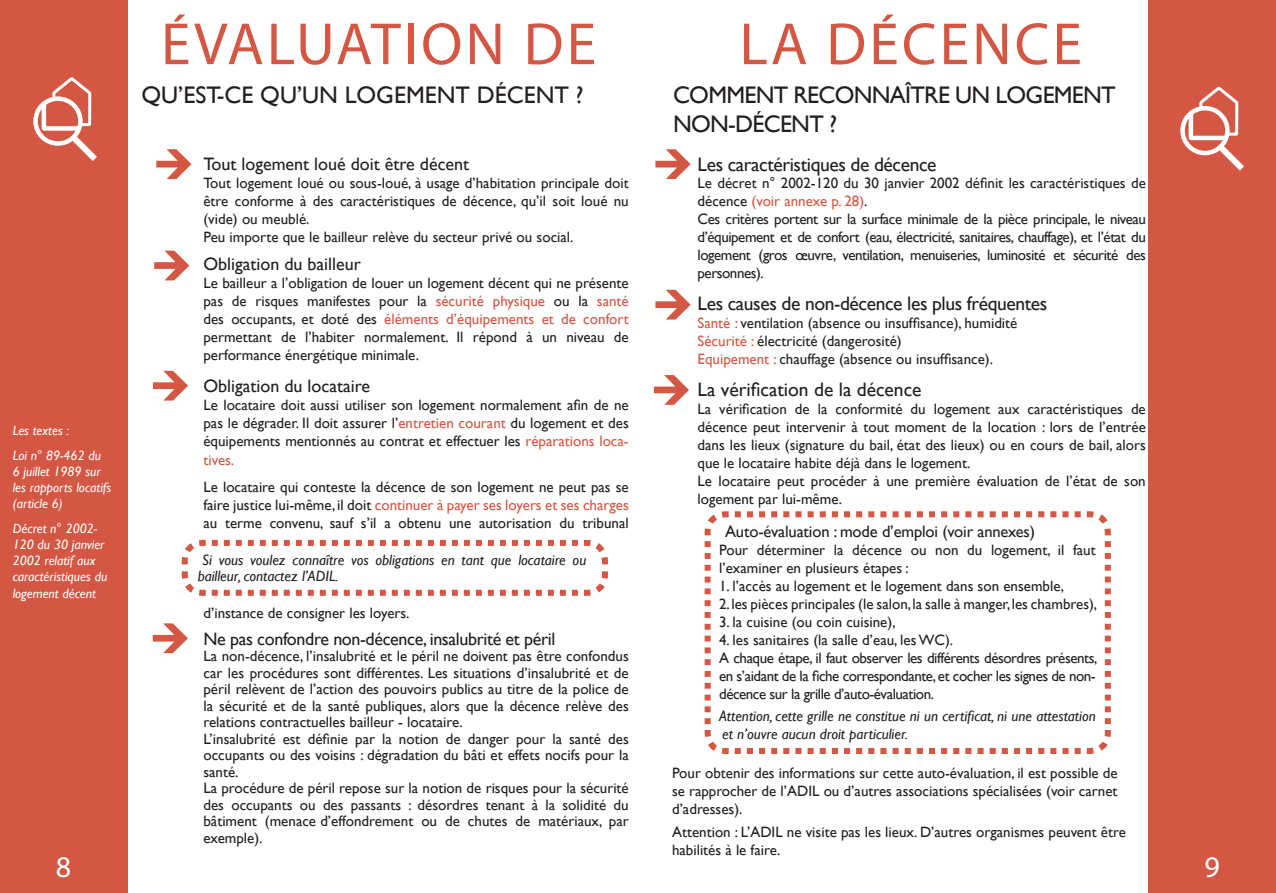
<style>
.page{position:relative;width:1276px;height:893px;background:#fff}
.page>*{position:absolute;margin:0;border:0;box-sizing:border-box;transform-origin:0 0}
.t1{font:60px "Myriad Pro";letter-spacing:.05em;color:#d35743}
.t2{font:30px "Myriad Pro";color:#fff}
.t3{font:24px/28.8px "Gill Sans";letter-spacing:-.03em;color:#231f20}
.t4{font:24px "Gill Sans";color:#231f20}
.t5{font:19.5px "Gill Sans";letter-spacing:-.02em;color:#231f20}
.t6{font:19.5px "Gill Sans";color:#231f20}
.t7{font:18px "Gill Sans";color:#231f20}
.t8{font:18px "Gill Sans";letter-spacing:-.02em;color:#231f20}
.t9{font:16.5px "Gill Sans";letter-spacing:-.01em;color:#231f20}
.t10{font:15px/18px "Gill Sans";color:#231f20;text-align:justify}
.t11{font:italic 15px/18px "Gill Sans";color:#231f20}
.t12{font:15px "Gill Sans";color:#d35743}
.t13{font:italic 13.5px/16.2px "Gill Sans";color:#fff}
.s1{color:#d35743}
</style>
<div class="page">
<div style="left:1148px;top:0;width:128px;height:893px;background:#d35743"></div>
<div style="left:0;top:0;width:128px;height:893px;background:#d35743"></div>
<svg style="left:156px;top:149px;width:35px;height:30px"></svg>
<svg style="left:153px;top:623px;width:35px;height:30px"></svg>
<svg style="left:153px;top:371px;width:35px;height:30px"></svg>
<svg style="left:36px;top:99px;width:44px;height:44px"></svg>
<div style="left:33px;top:96px;width:50px;height:50px;border:4px solid #fff;border-radius:50%"></div>
<svg style="left:39px;top:77px;width:58px;height:84px"></svg>
<div style="left:1180px;top:106px;width:49px;height:49px;border:4px solid #fff;border-radius:50%"></div>
<svg style="left:1186px;top:86px;width:58px;height:85px"></svg>
<svg style="left:654px;top:375px;width:35px;height:30px"></svg>
<svg style="left:655px;top:149px;width:35px;height:30px"></svg>
<svg style="left:704px;top:511px;width:407px;height:243px"></svg>
<svg style="left:154px;top:251px;width:35px;height:29px"></svg>
<svg style="left:655px;top:290px;width:35px;height:30px"></svg>
<svg style="left:181px;top:539px;width:427px;height:57px"></svg>
<p class="t13" style="left:13px;top:422px;width:58px">Les textes :</p>
<p class="t13" style="left:13px;top:447px;width:100px">Loi n° 89-462 du<br>6 juillet 1989 sur les rapports locatifs (article 6)</p>
<p class="t13" style="left:13px;top:520px;width:96px">Décret n° 2002-<br>120 du 30 janvier<br>2002 relatif aux caractéristiques du logement décent</p>
<p class="t1" style="left:161px;top:7px;width:437px">ÉVALUATION DE</p>
<p class="t1" style="left:739px;top:7px;width:344px">LA DÉCENCE</p>
<p class="t4" style="left:141px;top:81px;width:444px">QU’EST-CE QU’UN LOGEMENT DÉCENT ?</p>
<p class="t3" style="left:673px;top:81px;width:444px">COMMENT RECONNAÎTRE UN LOGEMENT<br>NON-DÉCENT ?</p>
<p class="t7" style="left:203px;top:153px;width:267px">Tout logement loué doit être décent</p>
<p class="t10" style="left:203px;top:174px;width:427px">Tout logement loué ou sous-loué, à usage d’habitation principale doit être conforme à des caractéristiques de décence, qu’il soit loué nu (vide) ou meublé.</p>
<p class="t10" style="left:203px;top:228px;width:371px">Peu importe que le bailleur relève du secteur privé ou social.</p>
<p class="t7" style="left:203px;top:253px;width:159px">Obligation du bailleur</p>
<p class="t10" style="left:203px;top:274px;width:427px">Le bailleur a l’obligation de louer un logement décent qui ne présente pas de risques manifestes pour la <span class="s1">sécurité physique</span> ou la <span class="s1">santé </span>des occupants, et doté des <span class="s1">éléments d’équipements et de confort </span>permettant de l’habiter normalement. Il répond à un niveau de performance énergétique minimale.</p>
<p class="t7" style="left:203px;top:375px;width:168px">Obligation du locataire</p>
<p class="t10" style="left:203px;top:396px;width:427px">Le locataire doit aussi utiliser son logement normalement afin de ne pas le dégrader. Il doit assurer l’<span class="s1">entretien courant</span> du logement et des équipements mentionnés au contrat et effectuer les <span class="s1">réparations loca-</span></p>
<p class="t12" style="left:203px;top:452px;width:32px">tives.</p>
<p class="t10" style="left:203px;top:478px;width:427px">Le locataire qui conteste la décence de son logement ne peut pas se faire justice lui-même, il doit <span class="s1">continuer à payer ses loyers et ses charges </span>au terme convenu, sauf s’il a obtenu une autorisation du tribunal</p>
<p class="t11" style="left:198px;top:552px;width:390px;line-height:16.5px;text-indent:4px">Si vous voulez connaître vos obligations en tant que locataire ou bailleur, contactez l’ADIL.</p>
<p class="t10" style="left:203px;top:604px;width:208px">d’instance de consigner les loyers.</p>
<p class="t8" style="left:203px;top:628px;width:353px">Ne pas confondre non-décence, insalubrité et péril</p>
<p class="t10" style="left:203px;top:648px;width:427px;line-height:16.5px">La non-décence, l’insalubrité et le péril ne doivent pas être confondus car les procédures sont différentes. Les situations d’insalubrité et de péril relèvent de l’action des pouvoirs publics au titre de la police de la sécurité et de la santé publiques, alors que la décence relève des relations contractuelles bailleur - locataire.</p>
<p class="t10" style="left:203px;top:731px;width:427px;line-height:16.5px">L’insalubrité est définie par la notion de danger pour la santé des occupants ou des voisins : dégradation du bâti et effets nocifs pour la santé.</p>
<p class="t10" style="left:203px;top:780px;width:427px;line-height:16.5px">La procédure de péril repose sur la notion de risques pour la sécurité des occupants ou des passants : désordres tenant à la solidité du bâtiment (menace d’effondrement ou de chutes de matériaux, par exemple).</p>
<p class="t5" style="left:697px;top:153px;width:240px">Les caractéristiques de décence</p>
<p class="t10" style="left:697px;top:174px;width:450px">Le décret n° 2002-120 du 30 janvier 2002 définit les caractéristiques de décence <span class="s1">(voir annexe p. 28)</span>.</p>
<p class="t10" style="left:697px;top:210px;width:450px">Ces critères portent sur la surface minimale de la pièce principale, le niveau d’équipement et de confort (eau, électricité, sanitaires, chauffage), et l’état du logement (gros œuvre, ventilation, menuiseries, luminosité et sécurité des personnes).</p>
<p class="t5" style="left:697px;top:292px;width:351px">Les causes de non-décence les plus fréquentes</p>
<p class="t10" style="left:697px;top:314px;width:321px"><span class="s1">Santé :</span> ventilation (absence ou insuffisance), humidité</p>
<p class="t10" style="left:697px;top:332px;width:206px"><span class="s1">Sécurité :</span> électricité (dangerosité)</p>
<p class="t10" style="left:697px;top:350px;width:297px"><span class="s1">Equipement :</span> chauffage (absence ou insuffisance).</p>
<p class="t6" style="left:697px;top:378px;width:226px">La vérification de la décence</p>
<p class="t10" style="left:697px;top:400px;width:450px">La vérification de la conformité du logement aux caractéristiques de décence peut intervenir à tout moment de la location : lors de l’entrée dans les lieux (signature du bail, état des lieux) ou en cours de bail, alors que le locataire habite déjà dans le logement.</p>
<p class="t10" style="left:697px;top:472px;width:450px">Le locataire peut procéder à une première évaluation de l’état de son logement par lui-même.</p>
<p class="t9" style="left:725px;top:522px;width:311px">Auto-évaluation : mode d’emploi (voir annexes)</p>
<p class="t10" style="left:719px;top:541px;width:378px">Pour déterminer la décence ou non du logement, il faut l’examiner en plusieurs étapes :</p>
<p class="t10" style="left:719px;top:577px;width:346px">1. l’accès au logement et le logement dans son ensemble,</p>
<p class="t10" style="left:719px;top:595px;width:379px">2. les pièces principales (le salon, la salle à manger, les chambres),</p>
<p class="t10" style="left:719px;top:613px;width:178px">3. la cuisine (ou coin cuisine),</p>
<p class="t10" style="left:719px;top:631px;width:235px">4. les sanitaires (la salle d’eau, les WC).</p>
<p class="t10" style="left:719px;top:649px;width:380px">A chaque étape, il faut observer les différents désordres présents, en s’aidant de la fiche correspondante, et cocher les signes de non&shy;décence sur la grille d’auto-évaluation.</p>
<p class="t11" style="left:719px;top:708px;width:378px">Attention, cette grille ne constitue ni un certificat, ni une attestation et n’ouvre aucun droit particulier.</p>
<p class="t10" style="left:672px;top:764px;width:447px">Pour obtenir des informations sur cette auto-évaluation, il est possible de se rapprocher de l’ADIL ou d’autres associations spécialisées (voir carnet d’adresses).</p>
<p class="t10" style="left:672px;top:823px;width:455px">Attention : L’ADIL ne visite pas les lieux. D’autres organismes peuvent être habilités à le faire.</p>
<h2 class="t2" style="left:56px;top:849px;width:17px">8</h2>
<h2 class="t2" style="left:1204px;top:849px;width:17px">9</h2>
</div>
